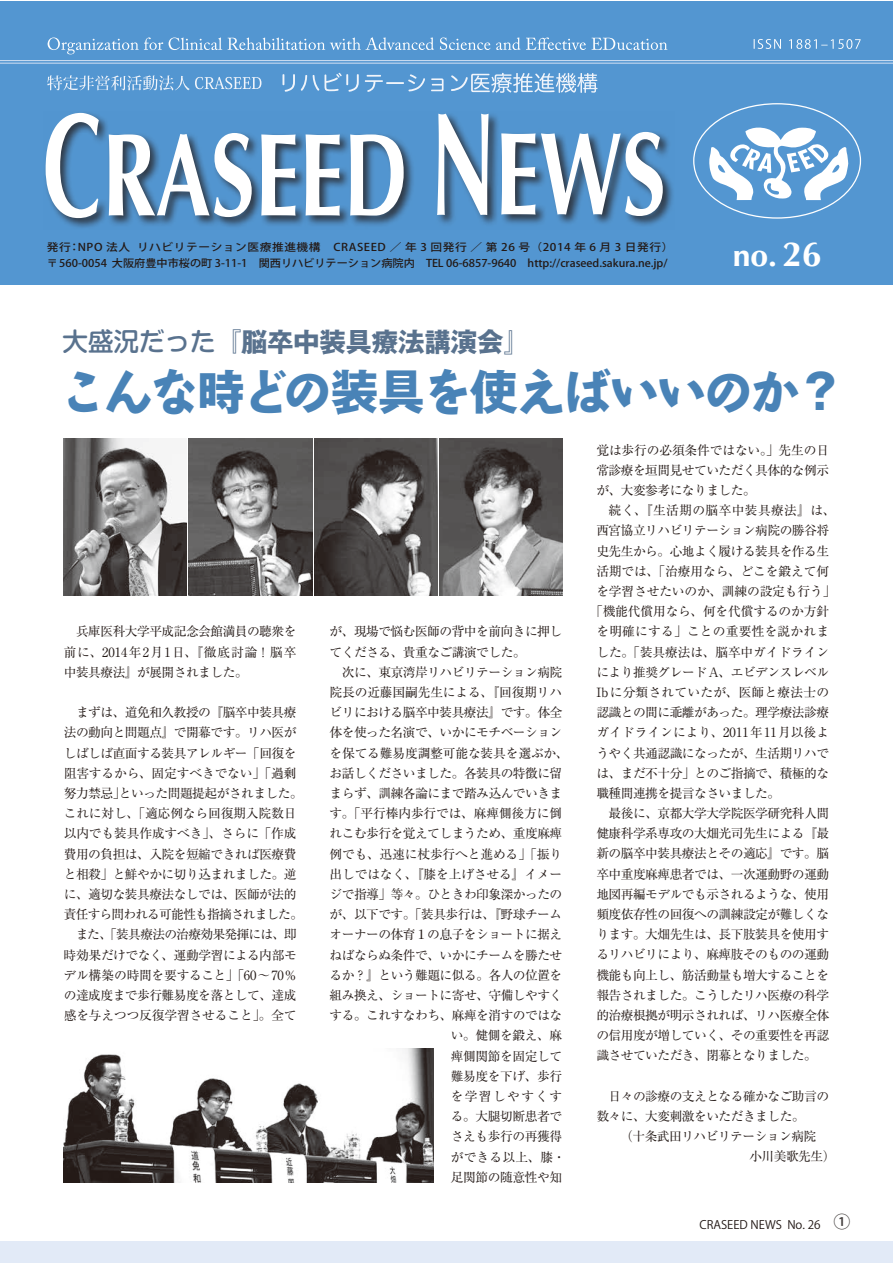
<style>
.page{position:relative;width:893px;height:1263px;background:#fff}
.page>*{position:absolute;margin:0;border:0;box-sizing:border-box;transform-origin:0 0}
.t1{font:700 47.85px "Bokutoh N Std";letter-spacing:-.025em;color:#4983b7}
.t2{font:700 31.95px "Optima";color:#fff}
.t3{font:700 26.55px "Gothic MB101 Pro";letter-spacing:-.015em;color:#59728e}
.t4{font:500 16.95px "Koz Go Pro";color:#3f3b3a}
.t5{font:12.75px/20.2px "Ryumin Pro";letter-spacing:-.04em;color:#231916}
.t6{font:12.75px "Ryumin Pro";letter-spacing:-.01em;color:#231916}
.t7{font:12.75px "Ryumin Pro";letter-spacing:-.015em;color:#231916}
.t8{font:12.75px "Ryumin Pro";letter-spacing:.015em;color:#231916}
.t9{font:12.75px "Ryumin Pro";color:#231916}
.t10{font:12.75px "Ryumin Pro";letter-spacing:.025em;color:#231916}
.t11{font:12.75px "Ryumin Pro";letter-spacing:.105em;color:#231916}
.t12{font:11.7px "Koz Go Pro";color:#231916}
.t13{font:500 10.65px/15.9px "Koz Go Pro";color:#231916;scale:1.1 1}
.s1{font-size:35.1px}
.s2{font-family:"Shin M Go Pro";font-weight:500;font-size:25.5px}
.s3{font-family:"Gothic MB101 Pro"}
</style>
<div class="page">
<div style="left:0;top:1px;width:892px;height:284px;background:#5396d1"></div>
<svg style="left:48px;top:37px;width:813px;height:17px"></svg>
<svg style="left:47px;top:73px;width:550px;height:20px"></svg>
<hr style="left:0;top:60px;width:892px;height:1px;background:#d3e0f3">
<hr style="left:0;top:63px;width:892px;height:1px;background:#d3e0f3">
<div style="left:43px;top:111px;width:632px;height:119px;background:#231916;opacity:.75"></div>
<svg style="left:46px;top:113px;width:617px;height:105px"></svg>
<svg style="left:709px;top:125px;width:139px;height:75px"></svg>
<div style="left:0;top:1242px;width:892px;height:21px;background:#e2eaf7"></div>
<img style="left:64px;top:1048px;width:370px;height:134px">
<img style="left:64px;top:438px;width:123px;height:157px">
<img style="left:189px;top:438px;width:123px;height:157px">
<img style="left:314px;top:438px;width:123px;height:157px">
<img style="left:439px;top:438px;width:123px;height:157px">
<p class="t13" style="left:47px;top:239px;width:571px">発行：NPO 法人 リハビリテーション医療推進機構　CRASEED ／ 年 3 回発行 ／ 第 26 号（2014 年 6 月 3 日発行）〒 560-0054 大阪府豊中市桜の町 3-11-1　関西リハビリテーション病院内　TEL 06-6857-9640　http://craseed.sakura.ne.jp/</p>
<h2 class="t2" style="left:733px;top:237px;width:90px">no. <span class="s1">26</span></h2>
<h3 class="t3" style="left:63px;top:320px;width:469px"><span class="s2">大盛況だった</span>『脳卒中装具療法講演会』</h3>
<h1 class="t1" style="left:60px;top:357px;width:786px">こんな<span class="s3">時</span>どの<span class="s3">装具</span>を<span class="s3">使</span>えばいいのか<span class="s3">？</span></h1>
<p class="t5" style="left:64px;top:621px;width:234px;text-align:justify;text-indent:12px">兵庫医科大学平成記念会館満員の聴衆を前に、2014年2月1日、『徹底討論！脳卒中装具療法』が展開されました。</p>
<p class="t5" style="left:64px;top:701px;width:241px;text-align:center">まずは、道免和久教授の『脳卒中装具療<br>法の動向と問題点』で開幕です。リハ医がしばしば直面する装具アレルギー「回復を阻害するから、固定すべきでない」「過剰努力禁忌」といった問題提起がされました。これに対し、「適応例なら回復期入院数日以内でも装具作成すべき」、さらに「作成費用の負担は、入院を短縮できれば医療費と相殺」と鮮やかに切り込まれました。逆に、適切な装具療法なしでは、医師が法的責任すら問われる可能性も指摘されました。また、「装具療法の治療効果発揮には、即<br>時効果だけでなく、運動学習による内部モデル構築の時間を要すること」「60～70％の達成度まで歩行難易度を落として、達成感を与えつつ反復学習させること」。全て</p>
<p class="t5" style="left:330px;top:621px;width:234px">が、現場で悩む医師の背中を前向きに押してくださる、貴重なご講演でした。</p>
<p class="t5" style="left:342px;top:661px;width:222px">次に、東京湾岸リハビリテーション病院</p>
<p class="t6" style="left:330px;top:682px;width:234px">院長の近藤国嗣先生による、『回復期リハ</p>
<p class="t5" style="left:330px;top:701px;width:234px">ビリにおける脳卒中装具療法』です。体全</p>
<p class="t5" style="left:330px;top:722px;width:234px">体を使った名演で、いかにモチベーション</p>
<p class="t7" style="left:330px;top:743px;width:241px">を保てる難易度調整可能な装具を選ぶか、</p>
<p class="t5" style="left:330px;top:762px;width:234px">お話しくださいました。各装具の特徴に留</p>
<p class="t5" style="left:330px;top:782px;width:234px">まらず、訓練各論にまで踏み込んでいきま</p>
<p class="t6" style="left:330px;top:803px;width:234px">す。「平行棒内歩行では、麻痺側後方に倒</p>
<p class="t5" style="left:330px;top:823px;width:234px">れこむ歩行を覚えてしまうため、重度麻痺</p>
<p class="t6" style="left:330px;top:844px;width:234px">例でも、迅速に杖歩行へと進める」「振り</p>
<p class="t6" style="left:330px;top:864px;width:234px">出しではなく、『膝を上げさせる』イメー</p>
<p class="t5" style="left:330px;top:883px;width:234px">ジで指導」等々。ひときわ印象深かったの</p>
<p class="t5" style="left:330px;top:903px;width:234px">が、以下です。「装具歩行は、『野球チーム</p>
<p class="t5" style="left:330px;top:924px;width:234px">オーナーの体育１の息子をショートに据え</p>
<p class="t5" style="left:330px;top:944px;width:234px">ねばならぬ条件で、いかにチームを勝たせ</p>
<p class="t5" style="left:330px;top:964px;width:234px">るか？』という難題に似る。各人の位置を</p>
<p class="t5" style="left:330px;top:984px;width:234px">組み換え、ショートに寄せ、守備しやすく</p>
<p class="t5" style="left:330px;top:1004px;width:234px">する。これすなわち、麻痺を消すのではな</p>
<p class="t5" style="left:451px;top:1024px;width:113px">い。健側を鍛え、麻</p>
<p class="t5" style="left:451px;top:1045px;width:113px">痺側関節を固定して</p>
<p class="t5" style="left:451px;top:1065px;width:113px">難易度を下げ、歩行</p>
<p class="t11" style="left:451px;top:1086px;width:113px">を学習しやすくす</p>
<p class="t5" style="left:451px;top:1105px;width:113px">る。大腿切断患者で</p>
<p class="t5" style="left:451px;top:1125px;width:113px">さえも歩行の再獲得</p>
<p class="t5" style="left:451px;top:1146px;width:116px">ができる以上、膝・</p>
<p class="t5" style="left:451px;top:1166px;width:113px">足関節の随意性や知</p>
<p class="t5" style="left:596px;top:439px;width:234px;text-align:justify">覚は歩行の必須条件ではない。」先生の日常診療を垣間見せていただく具体的な例示が、大変参考になりました。</p>
<p class="t10" style="left:609px;top:500px;width:228px">続く、『生活期の脳卒中装具療法』は、</p>
<p class="t5" style="left:596px;top:520px;width:234px">西宮協立リハビリテーション病院の勝谷将</p>
<p class="t5" style="left:596px;top:540px;width:234px">史先生から。心地よく履ける装具を作る生</p>
<p class="t6" style="left:596px;top:561px;width:234px">活期では、「治療用なら、どこを鍛えて何</p>
<p class="t7" style="left:596px;top:581px;width:241px">を学習させたいのか、訓練の設定も行う」</p>
<p class="t7" style="left:590px;top:601px;width:241px">「機能代償用なら、何を代償するのか方針</p>
<p class="t8" style="left:596px;top:621px;width:234px">を明確にする」ことの重要性を説かれま</p>
<p class="t6" style="left:596px;top:642px;width:234px">した。「装具療法は、脳卒中ガイドライン</p>
<p class="t5" style="left:596px;top:661px;width:234px">により推奨グレードA、エビデンスレベル</p>
<p class="t8" style="left:596px;top:682px;width:234px">Ibに分類されていたが、医師と療法士の</p>
<p class="t5" style="left:596px;top:701px;width:234px">認識との間に乖離があった。理学療法診療</p>
<p class="t9" style="left:596px;top:722px;width:234px">ガイドラインにより、2011年11月以後よ</p>
<p class="t5" style="left:596px;top:742px;width:234px">うやく共通認識になったが、生活期リハで</p>
<p class="t5" style="left:596px;top:762px;width:234px">は、まだ不十分」とのご指摘で、積極的な</p>
<p class="t5" style="left:596px;top:782px;width:185px">職種間連携を提言なさいました。</p>
<p class="t5" style="left:609px;top:802px;width:222px">最後に、京都大学大学院医学研究科人間</p>
<p class="t5" style="left:596px;top:822px;width:234px">健康科学系専攻の大畑光司先生による『最</p>
<p class="t5" style="left:596px;top:843px;width:234px">新の脳卒中装具療法とその適応』です。脳</p>
<p class="t5" style="left:596px;top:863px;width:234px">卒中重度麻痺患者では、一次運動野の運動</p>
<p class="t5" style="left:596px;top:883px;width:234px">地図再編モデルでも示されるような、使用</p>
<p class="t5" style="left:596px;top:903px;width:234px">頻度依存性の回復への訓練設定が難しくな</p>
<p class="t5" style="left:596px;top:923px;width:234px">ります。大畑先生は、長下肢装具を使用す</p>
<p class="t5" style="left:596px;top:944px;width:234px">るリハビリにより、麻痺肢そのものの運動</p>
<p class="t5" style="left:596px;top:964px;width:234px">機能も向上し、筋活動量も増大することを</p>
<p class="t5" style="left:596px;top:984px;width:234px">報告されました。こうしたリハ医療の科学</p>
<p class="t5" style="left:596px;top:1004px;width:234px">的治療根拠が明示されれば、リハ医療全体</p>
<p class="t5" style="left:596px;top:1024px;width:234px">の信用度が増していく、その重要性を再認</p>
<p class="t5" style="left:596px;top:1045px;width:222px">識させていただき、閉幕となりました。</p>
<p class="t5" style="left:596px;top:1085px;width:234px;text-indent:12px">日々の診療の支えとなる確かなご助言の数々に、大変刺激をいただきました。</p>
<p class="t5" style="left:749px;top:1125px;width:88px;text-indent:-129px">（十条武田リハビリテーション病院<br>小川美歌先生）</p>
<p class="t12" style="left:699px;top:1217px;width:123px">CRASEED NEWS No. 26</p>
<h3 class="t4" style="left:833px;top:1211px;width:19px">①</h3>
</div>
